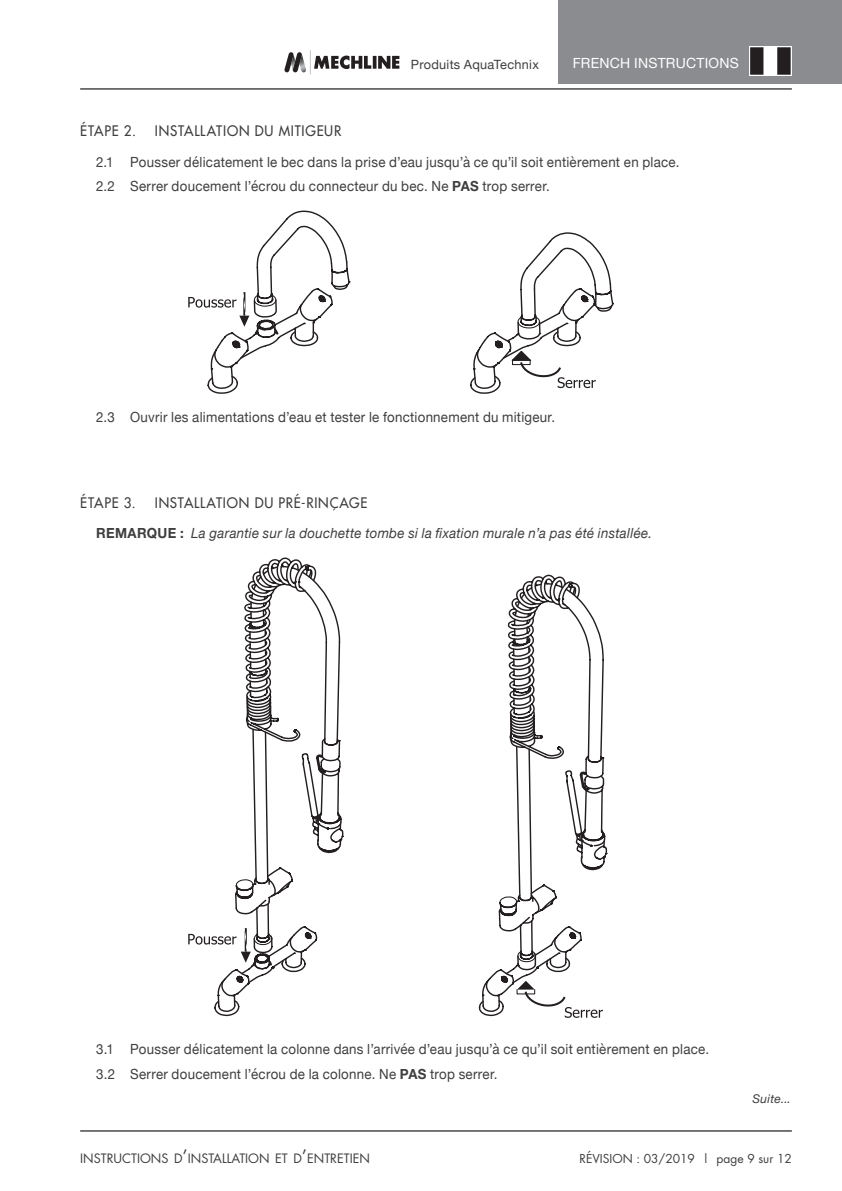
<style>
.page{position:relative;width:842px;height:1191px;background:#fff}
.page>*{position:absolute;margin:0;border:0;box-sizing:border-box;transform-origin:0 0}
.Lv4_Subheadings__gre{font:14.2px "Futura";letter-spacing:.055em;color:#3e3e3f;scale:.95 1}
.Lv5_Body_copy{font:14px "Helvetica Neue";letter-spacing:.02em;color:#3e3e3f;scale:.95 1}
.Lv5_Body_copy-2{font:italic 14px "Helvetica Neue";letter-spacing:.02em;color:#3e3e3f;scale:.95 1}
.Lv5_Body_copy-3{font:14px "Helvetica Neue";letter-spacing:.02em;color:#fff}
.Lv4_Subheadings__gre-2{font:12.8px "Helvetica Neue";letter-spacing:.02em;color:#3e3e3f}
.t1{font:12.6px "Futura";color:#3e3e3f}
.t2{font:12px "Futura";color:#3e3e3f}
.Lv3_Heading__model_n{font:italic 12px "Helvetica Neue";letter-spacing:.025em;color:#3e3e3f}
.s1{font-family:"Helvetica Neue LT Std";font-weight:700}
.s2{font-family:"Helvetica Neue LT Std";font-weight:700;font-style:normal}
.s3{font-size:18px}
</style>
<div class="page">
<hr style="left:80px;top:88px;width:712px;height:2px;background:#3e3e3f">
<hr style="left:80px;top:1130px;width:712px;height:1px;background:#3e3e3f">
<svg style="left:285px;top:50px;width:114px;height:24px"></svg>
<div style="left:558px;top:0;width:284px;height:83px;background:#8a8c8f"></div>
<img style="left:749px;top:47px;width:43px;height:28px">
<svg style="left:188px;top:210px;width:163px;height:184px"></svg>
<svg style="left:470px;top:232px;width:143px;height:162px"></svg>
<svg style="left:188px;top:557px;width:419px;height:460px"></svg>
<p class="Lv4_Subheadings__gre-2" style="left:411px;top:55px;width:130px">Produits AquaTechnix</p>
<p class="Lv5_Body_copy-3" style="left:573px;top:53px;width:168px">FRENCH INSTRUCTIONS</p>
<p class="Lv4_Subheadings__gre" style="left:80px;top:122px;width:60px">ÉTAPE 2.</p>
<p class="Lv4_Subheadings__gre" style="left:155px;top:122px;width:198px">INSTALLATION DU MITIGEUR</p>
<p class="Lv5_Body_copy" style="left:96px;top:151px;width:616px">2.1 Pousser délicatement le bec dans la prise d’eau jusqu’à ce qu’il soit entièrement en place.</p>
<p class="Lv5_Body_copy" style="left:96px;top:176px;width:479px">2.2 Serrer doucement l’écrou du connecteur du bec. Ne <span class="s1">PAS</span> trop serrer.</p>
<p class="Lv5_Body_copy" style="left:96px;top:407px;width:485px">2.3 Ouvrir les alimentations d’eau et tester le fonctionnement du mitigeur.</p>
<p class="Lv4_Subheadings__gre" style="left:80px;top:493px;width:60px">ÉTAPE 3.</p>
<p class="Lv4_Subheadings__gre" style="left:155px;top:493px;width:225px">INSTALLATION DU PRÉ-RINÇAGE</p>
<p class="Lv5_Body_copy-2" style="left:96px;top:523px;width:587px"><span class="s2">REMARQUE :</span> La garantie sur la douchette tombe si la fixation murale n’a pas été installée.</p>
<p class="Lv5_Body_copy" style="left:96px;top:1039px;width:647px">3.1 Pousser délicatement la colonne dans l’arrivée d’eau jusqu’à ce qu’il soit entièrement en place.</p>
<p class="Lv5_Body_copy" style="left:96px;top:1063px;width:424px">3.2 Serrer doucement l’écrou de la colonne. Ne <span class="s1">PAS</span> trop serrer.</p>
<p class="Lv3_Heading__model_n" style="left:752px;top:1090px;width:40px">Suite...</p>
<p class="t1" style="left:80px;top:1149px;width:291px">INSTRUCTIONS D<span class="s3">’</span>INSTALLATION ET D<span class="s3">’</span>ENTRETIEN</p>
<p class="t2" style="left:579px;top:1150px;width:214px">RÉVISION : 03/2019 | page 9 sur 12</p>
</div>
